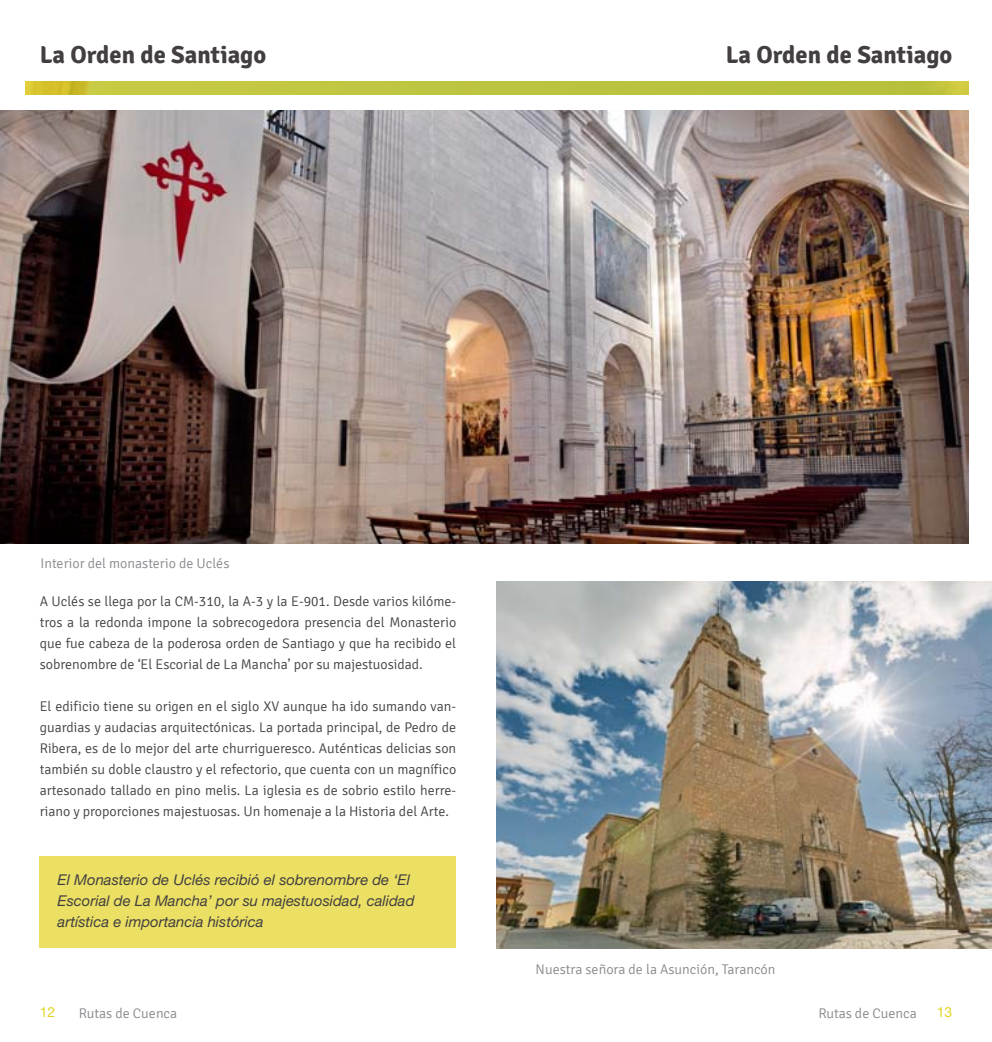
<style>
.page{position:relative;width:992px;height:1042px;background:#fff}
.page>*{position:absolute;margin:0;border:0;box-sizing:border-box;transform-origin:0 0}
.t1{font:700 24.5px "Signika";color:#433f40}
.t2{font:italic 14.88px/21px "Helvetica Neue LT Std";color:#433f40}
.t3{font:300 14px/21px "Signika";color:#433f40;text-align:justify}
.t4{font:300 14px "Signika";color:#89878c}
.t5{font:14px "Helvetica Neue LT Std";color:#e3d422}
</style>
<div class="page">
<div style="left:496px;top:81px;width:471px;height:14px;background:#b9c23d"></div>
<svg style="left:25px;top:81px;width:471px;height:14px;background:#c4c63e"></svg>
<img style="left:0;top:110px;width:967px;height:433px">
<img style="left:496px;top:581px;width:495px;height:367px">
<div style="left:40px;top:856px;width:415px;height:91px;background:#ebe064"></div>
<h1 class="t1" style="left:40px;top:40px;width:228px">La Orden de Santiago</h1>
<h1 class="t1" style="left:725px;top:40px;width:228px">La Orden de Santiago</h1>
<p class="t4" style="left:40px;top:556px;width:190px">Interior del monasterio de Uclés</p>
<p class="t3" style="left:40px;top:591px;width:418px">A Uclés se llega por la CM-310, la A-3 y la E-901. Desde varios kilóme&shy;tros a la redonda impone la sobrecogedora presencia del Monasterio que fue cabeza de la poderosa orden de Santiago y que ha recibido el sobrenombre de ‘El Escorial de La Mancha’ por su majestuosidad.</p>
<p class="t3" style="left:40px;top:696px;width:418px">El edificio tiene su origen en el siglo XV aunque ha ido sumando van&shy;guardias y audacias arquitectónicas. La portada principal, de Pedro de Ribera, es de lo mejor del arte churrigueresco. Auténticas delicias son también su doble claustro y el refectorio, que cuenta con un magnífico artesonado tallado en pino melis. La iglesia es de sobrio estilo herre&shy;riano y proporciones majestuosas. Un homenaje a la Historia del Arte.</p>
<p class="t2" style="left:58px;top:869px;width:358px">El Monasterio de Uclés recibió el sobrenombre de ‘El<br>Escorial de La Mancha’ por su majestuosidad, calidad artística e importancia histórica</p>
<p class="t4" style="left:535px;top:961px;width:241px">Nuestra señora de la Asunción, Tarancón</p>
<p class="t5" style="left:40px;top:1004px;width:17px">12</p>
<p class="t5" style="left:936px;top:1004px;width:17px">13</p>
<p class="t4" style="left:79px;top:1005px;width:100px">Rutas de Cuenca</p>
<p class="t4" style="left:818px;top:1005px;width:100px">Rutas de Cuenca</p>
</div>
